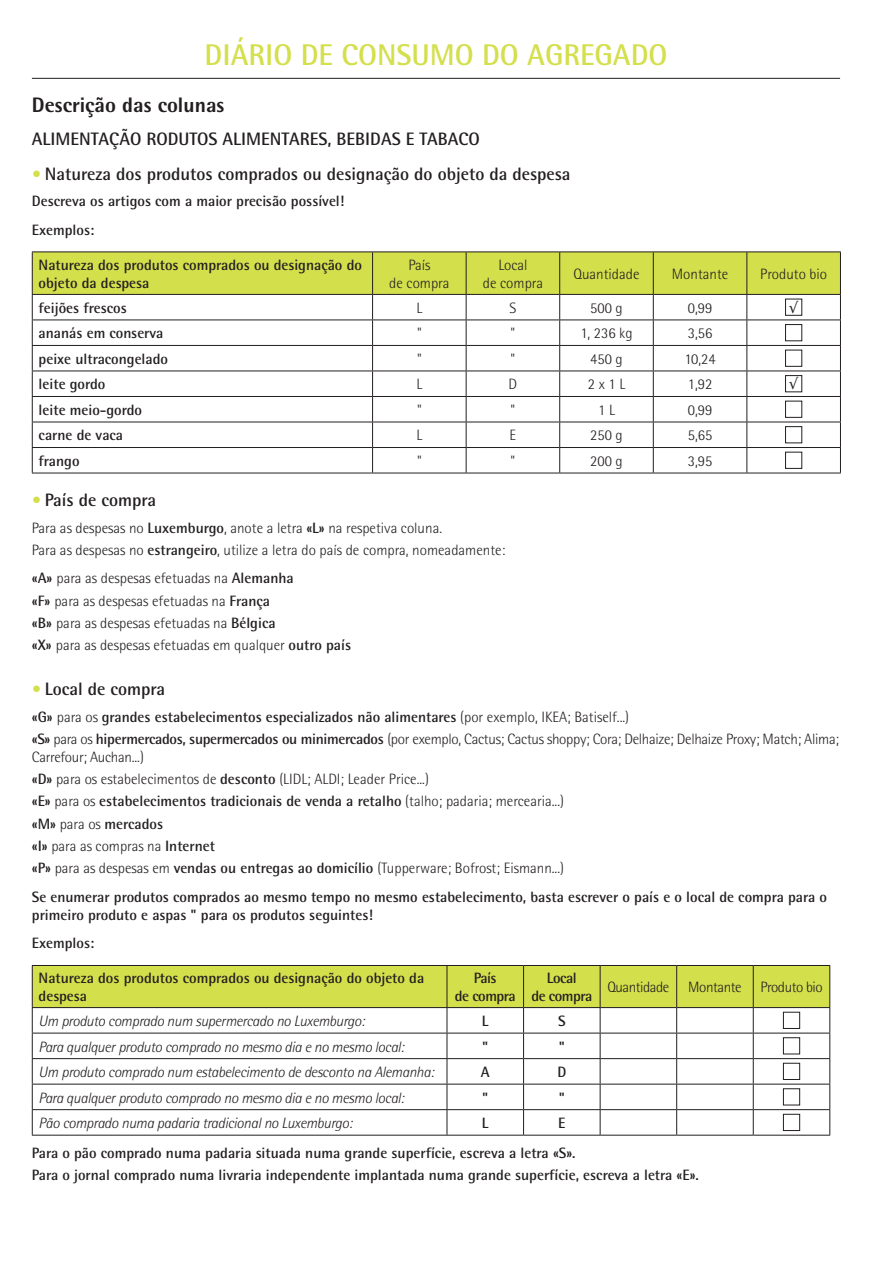
<style>
.page{position:relative;width:872px;height:1263px;background:#fff}
.page>*{position:absolute;margin:0;border:0;box-sizing:border-box;transform-origin:0 0}
.t1{font:700 30px "AT Rotis Semi Sans";color:#d4df4c}
.t2{font:800 21px "AT Rotis Semi Sans";color:#231f20}
.t3{font:700 18px "AT Rotis Semi Sans";color:#231f20}
.t4{font:300 15px/22.2px "AT Rotis Semi Sans";color:#231f20}
.t5{font:700 15px/18px "AT Rotis Semi Sans";color:#231f20}
.t6{font:italic 300 15px "AT Rotis Semi Sans";letter-spacing:-.02em;color:#231f20}
.t7{font:300 15px/22.2px "AT Rotis Semi Sans";letter-spacing:-.02em;color:#231f20}
.t8{font:300 15px "AT Rotis Semi Sans";letter-spacing:-.03em;color:#231f20}
.t9{font:700 15px/18px "AT Rotis Semi Sans";letter-spacing:-.03em;color:#231f20;text-align:center}
.s1{color:#d4df4c}
.s2{font-weight:700}
</style>
<div class="page">
<hr style="left:32px;top:78px;width:808px;height:1px;background:#231f20">
<hr style="left:32px;top:251px;width:340px;height:1px;background:#231f20">
<hr style="left:372px;top:251px;width:94px;height:1px;background:#231f20">
<hr style="left:466px;top:251px;width:94px;height:1px;background:#231f20">
<hr style="left:560px;top:251px;width:93px;height:1px;background:#231f20">
<hr style="left:653px;top:251px;width:94px;height:1px;background:#231f20">
<hr style="left:747px;top:251px;width:94px;height:1px;background:#231f20">
<hr style="left:32px;top:473px;width:340px;height:1px;background:#231f20">
<hr style="left:372px;top:473px;width:94px;height:1px;background:#231f20">
<hr style="left:466px;top:473px;width:94px;height:1px;background:#231f20">
<hr style="left:560px;top:473px;width:93px;height:1px;background:#231f20">
<hr style="left:653px;top:473px;width:94px;height:1px;background:#231f20">
<hr style="left:747px;top:473px;width:94px;height:1px;background:#231f20">
<svg style="left:32px;top:965px;width:798px;height:170px"></svg>
<hr style="left:32px;top:1135px;width:415px;height:1px;background:#231f20">
<hr style="left:447px;top:1135px;width:76px;height:1px;background:#231f20">
<hr style="left:523px;top:1135px;width:77px;height:1px;background:#231f20">
<hr style="left:600px;top:1135px;width:76px;height:1px;background:#231f20">
<hr style="left:676px;top:1135px;width:77px;height:1px;background:#231f20">
<hr style="left:753px;top:1135px;width:77px;height:1px;background:#231f20">
<div style="left:783px;top:1012px;width:17px;height:17px;border:1px solid #231f20"></div>
<div style="left:783px;top:1037px;width:17px;height:17px;border:1px solid #231f20"></div>
<div style="left:783px;top:1063px;width:17px;height:17px;border:1px solid #231f20"></div>
<div style="left:783px;top:1088px;width:17px;height:17px;border:1px solid #231f20"></div>
<div style="left:783px;top:1114px;width:17px;height:17px;border:1px solid #231f20"></div>
<svg style="left:32px;top:252px;width:809px;height:221px"></svg>
<h1 class="t1" style="left:205px;top:37px;width:464px">DIÁRIO DE CONSUMO DO AGREGADO</h1>
<h2 class="t2" style="left:32px;top:91px;width:194px">Descrição das colunas</h2>
<p class="t3" style="left:32px;top:128px;width:449px">ALIMENTAÇÃO RODUTOS ALIMENTARES, BEBIDAS E TABACO</p>
<p class="t3" style="left:32px;top:163px;width:540px"><span class="s1">•</span> Natureza dos produtos comprados ou designação do objeto da despesa</p>
<p class="t5" style="left:32px;top:187px;width:314px;line-height:28.7px">Descreva os artigos com a maior precisão possível!<br>Exemplos:</p>
<p class="t5" style="left:39px;top:255px;width:325px">Natureza dos produtos comprados ou designação do objeto da despesa</p>
<p class="t4" style="left:389px;top:256px;width:62px;line-height:18px;text-align:center">País<br>de compra</p>
<p class="t4" style="left:483px;top:256px;width:62px;line-height:18px;text-align:center">Local<br>de compra</p>
<p class="t4" style="left:573px;top:263px;width:68px">Quantidade</p>
<p class="t4" style="left:672px;top:263px;width:58px">Montante</p>
<p class="t4" style="left:760px;top:263px;width:68px">Produto bio</p>
<p class="t5" style="left:39px;top:298px;width:90px">feijões frescos</p>
<p class="t4" style="left:416px;top:297px;width:7px">L</p>
<p class="t4" style="left:509px;top:297px;width:8px">S</p>
<p class="t4" style="left:590px;top:297px;width:34px">500 g</p>
<p class="t4" style="left:688px;top:297px;width:26px">0,99</p>
<p class="t5" style="left:39px;top:324px;width:126px">ananás em conserva</p>
<p class="t4" style="left:417px;top:322px;width:6px">"</p>
<p class="t4" style="left:510px;top:322px;width:6px">"</p>
<p class="t4" style="left:580px;top:322px;width:54px">1, 236 kg</p>
<p class="t4" style="left:688px;top:322px;width:26px">3,56</p>
<p class="t5" style="left:39px;top:350px;width:131px">peixe ultracongelado</p>
<p class="t4" style="left:417px;top:348px;width:6px">"</p>
<p class="t4" style="left:510px;top:348px;width:6px">"</p>
<p class="t4" style="left:590px;top:348px;width:34px">450 g</p>
<p class="t4" style="left:684px;top:348px;width:33px">10,24</p>
<p class="t5" style="left:39px;top:375px;width:68px">leite gordo</p>
<p class="t4" style="left:416px;top:373px;width:7px">L</p>
<p class="t4" style="left:508px;top:373px;width:10px">D</p>
<p class="t4" style="left:588px;top:373px;width:39px">2 x 1 L</p>
<p class="t4" style="left:688px;top:373px;width:26px">1,92</p>
<p class="t5" style="left:39px;top:401px;width:105px">leite meio-gordo</p>
<p class="t4" style="left:417px;top:399px;width:6px">"</p>
<p class="t4" style="left:510px;top:399px;width:6px">"</p>
<p class="t4" style="left:598px;top:399px;width:18px">1 L</p>
<p class="t4" style="left:688px;top:399px;width:26px">0,99</p>
<p class="t5" style="left:39px;top:426px;width:86px">carne de vaca</p>
<p class="t4" style="left:416px;top:424px;width:7px">L</p>
<p class="t4" style="left:509px;top:424px;width:8px">E</p>
<p class="t4" style="left:590px;top:424px;width:34px">250 g</p>
<p class="t4" style="left:688px;top:424px;width:26px">5,65</p>
<p class="t5" style="left:39px;top:452px;width:42px">frango</p>
<p class="t4" style="left:417px;top:450px;width:6px">"</p>
<p class="t4" style="left:510px;top:450px;width:6px">"</p>
<p class="t4" style="left:590px;top:450px;width:34px">200 g</p>
<p class="t4" style="left:688px;top:450px;width:26px">3,95</p>
<p class="t3" style="left:32px;top:489px;width:126px"><span class="s1">•</span> País de compra</p>
<p class="t4" style="left:32px;top:516px;width:475px">Para as despesas no <span class="s2">Luxemburgo</span>, anote a letra <span class="s2">«L»</span> na respetiva coluna.<br>Para as despesas no <span class="s2">estrangeiro</span>, utilize a letra do país de compra, nomeadamente:</p>
<p class="t4" style="left:32px;top:567px;width:321px"><span class="s2">«A»</span> para as despesas efetuadas na <span class="s2">Alemanha<br>«F»</span> para as despesas efetuadas na <span class="s2">França<br>«B»</span> para as despesas efetuadas na <span class="s2">Bélgica<br>«X»</span> para as despesas efetuadas em qualquer <span class="s2">outro país</span></p>
<p class="t3" style="left:32px;top:678px;width:135px"><span class="s1">•</span> Local de compra</p>
<p class="t7" style="left:32px;top:705px;width:808px"><span class="s2">«G»</span> para os <span class="s2">grandes estabelecimentos especializados não alimentares</span> (por exemplo, IKEA; Batiself...)<br><span class="s2">«S»</span> para os <span class="s2">hipermercados, supermercados ou minimercados</span> (por exemplo, Cactus; Cactus shoppy; Cora; Delhaize; Delhaize Proxy; Match; Alima;</p>
<p class="t4" style="left:32px;top:746px;width:533px">Carrefour; Auchan...)<br><span class="s2">«D»</span> para os estabelecimentos de <span class="s2">desconto</span> (LIDL; ALDI; Leader Price...)<br><span class="s2">«E»</span> para os <span class="s2">estabelecimentos tradicionais de venda a retalho</span> (talho; padaria; mercearia...) <span class="s2">«M»</span> para os <span class="s2">mercados<br>«I»</span> para as compras na <span class="s2">Internet<br>«P»</span> para as despesas em <span class="s2">vendas ou entregas ao domicílio</span> (Tupperware; Bofrost; Eismann...)</p>
<p class="t5" style="left:32px;top:887px;width:796px">Se enumerar produtos comprados ao mesmo tempo no mesmo estabelecimento, basta escrever o país e o local de compra para o primeiro produto e aspas " para os produtos seguintes!</p>
<p class="t5" style="left:32px;top:934px;width:64px">Exemplos:</p>
<p class="t5" style="left:39px;top:969px;width:387px">Natureza dos produtos comprados ou designação do objeto da despesa</p>
<p class="t9" style="left:455px;top:969px;width:62px">País<br>de compra</p>
<p class="t9" style="left:531px;top:969px;width:62px">Local<br>de compra</p>
<p class="t8" style="left:607px;top:978px;width:64px">Quantidade</p>
<p class="t8" style="left:688px;top:978px;width:136px">Montante Produto bio</p>
<p class="t6" style="left:39px;top:1012px;width:328px">Um produto comprado num supermercado no Luxemburgo:</p>
<p class="t5" style="left:482px;top:1012px;width:8px">L</p>
<p class="t5" style="left:558px;top:1012px;width:9px">S</p>
<p class="t6" style="left:39px;top:1037px;width:367px">Para qualquer produto comprado no mesmo dia e no mesmo local:</p>
<p class="t5" style="left:482px;top:1037px;width:8px">"</p>
<p class="t5" style="left:559px;top:1037px;width:8px">"</p>
<p class="t6" style="left:39px;top:1063px;width:397px">Um produto comprado num estabelecimento de desconto na Alemanha:</p>
<p class="t5" style="left:481px;top:1063px;width:10px">A</p>
<p class="t5" style="left:557px;top:1063px;width:10px">D</p>
<p class="t6" style="left:39px;top:1089px;width:367px">Para qualquer produto comprado no mesmo dia e no mesmo local:</p>
<p class="t5" style="left:482px;top:1088px;width:8px">"</p>
<p class="t5" style="left:559px;top:1088px;width:8px">"</p>
<p class="t6" style="left:39px;top:1114px;width:315px">Pão comprado numa padaria tradicional no Luxemburgo:</p>
<p class="t5" style="left:482px;top:1114px;width:8px">L</p>
<p class="t5" style="left:32px;top:1108px;width:545px;line-height:30.2px;text-indent:526px">E<br>Para o pão comprado numa padaria situada numa grande superfície, escreva a letra «S».</p>
<p class="t5" style="left:32px;top:1166px;width:668px">Para o jornal comprado numa livraria independente implantada numa grande superfície, escreva a letra «E».</p>
</div>
